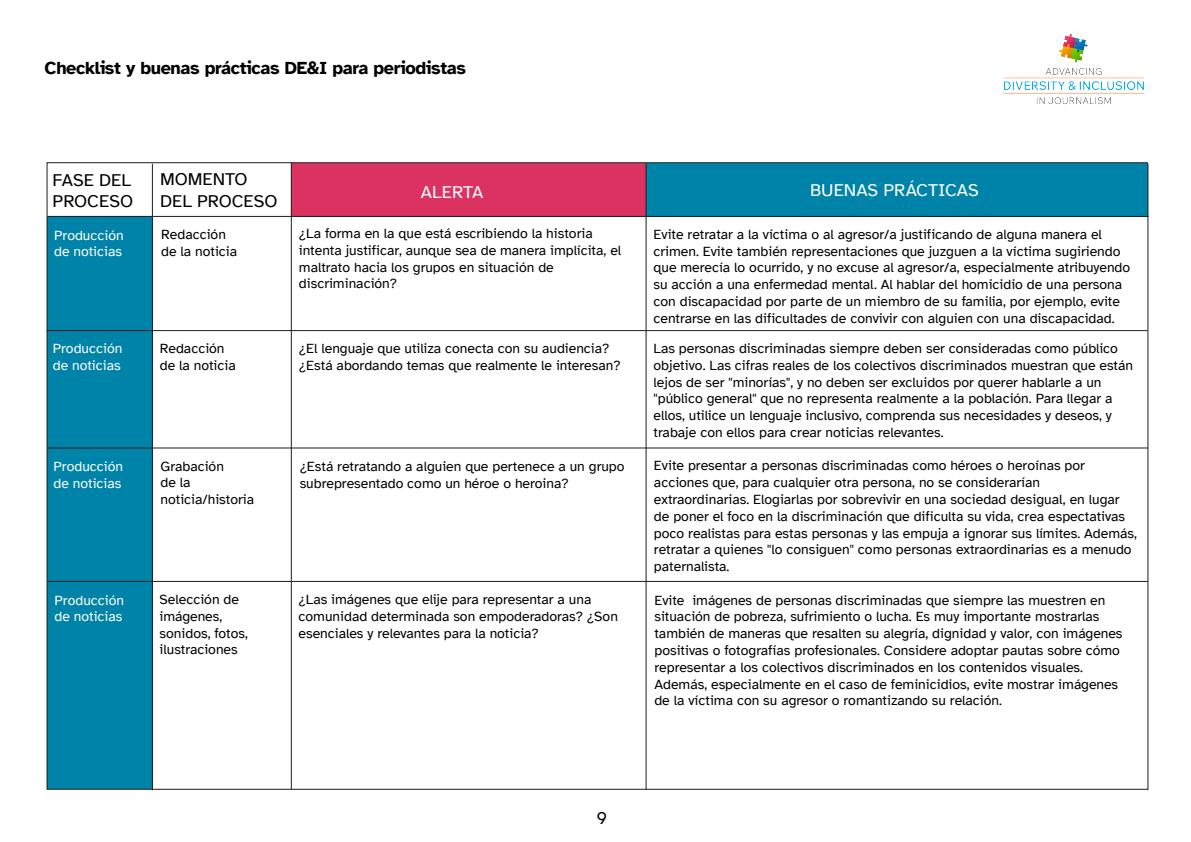
<style>
.page{position:relative;width:1191px;height:842px;background:#fff}
.page>*{position:absolute;margin:0;border:0;box-sizing:border-box;transform-origin:0 0}
.t1{font:700 18px "Atkinson Hyperlegible";letter-spacing:-.02em;color:#000}
.t2{font:18px/21.6px "Atkinson Hyperlegible";color:#000}
.t3{font:18px "Atkinson Hyperlegible";color:#fff}
.t4{font:14px/16.8px "Atkinson Hyperlegible";color:#000}
.t5{font:14px/16.8px "Atkinson Hyperlegible";color:#fff}
</style>
<div class="page">
<div style="left:47px;top:216px;width:105px;height:573px;background:#0083a9"></div>
<div style="left:291px;top:163px;width:355px;height:53px;background:#dc3262"></div>
<div style="left:646px;top:163px;width:501px;height:53px;background:#0083a9"></div>
<hr style="left:47px;top:581px;width:1101px;height:1px;background:#1d1d1b">
<hr style="left:47px;top:447px;width:1101px;height:1px;background:#1d1d1b">
<hr style="left:47px;top:330px;width:1100px;height:1px;background:#1d1d1b">
<hr style="left:48px;top:216px;width:1100px;height:1px;background:#1d1d1b">
<hr style="left:1147px;top:163px;width:1px;height:627px;background:#1d1d1b">
<hr style="left:645px;top:163px;width:1px;height:627px;background:#1d1d1b">
<hr style="left:291px;top:163px;width:1px;height:626px;background:#1d1d1b">
<hr style="left:152px;top:164px;width:1px;height:626px;background:#1d1d1b">
<img style="left:1003px;top:34px;width:141px;height:71px">
<p class="t1" style="left:45px;top:58px;width:423px">Checklist y buenas prácticas DE&amp;I para periodistas</p>
<p class="t2" style="left:53px;top:169px;width:82px">FASE DEL<br>PROCESO</p>
<p class="t2" style="left:160px;top:169px;width:119px">MOMENTO<br>DEL PROCESO</p>
<p class="t4" style="left:161px;top:226px;width:77px">Redacción de la noticia</p>
<p class="t5" style="left:54px;top:227px;width:71px">Producción de noticias</p>
<p class="t5" style="left:53px;top:340px;width:71px">Producción de noticias</p>
<p class="t5" style="left:54px;top:458px;width:71px">Producción de noticias</p>
<p class="t5" style="left:55px;top:592px;width:71px">Producción de noticias</p>
<p class="t4" style="left:160px;top:340px;width:77px">Redacción de la noticia</p>
<p class="t4" style="left:161px;top:458px;width:95px">Grabación<br>de la noticia/historia</p>
<p class="t4" style="left:160px;top:591px;width:90px">Selección de imágenes, sonidos, fotos, ilustraciones</p>
<p class="t3" style="left:421px;top:182px;width:64px">ALERTA</p>
<p class="t3" style="left:810px;top:180px;width:170px">BUENAS PRÁCTICAS</p>
<p class="t4" style="left:299px;top:225px;width:324px">¿La forma en la que está escribiendo la historia intenta justificar, aunque sea de manera implícita, el maltrato hacia los grupos en situación de discriminación?</p>
<p class="t4" style="left:653px;top:226px;width:478px">Evite retratar a la víctima o al agresor/a justificando de alguna manera el crimen. Evite también representaciones que juzguen a la víctima sugiriendo que merecía lo ocurrido, y no excuse al agresor/a, especialmente atribuyendo su acción a una enfermedad mental. Al hablar del homicidio de una persona con discapacidad por parte de un miembro de su familia, por ejemplo, evite centrarse en las dificultades de convivir con alguien con una discapacidad.</p>
<p class="t4" style="left:299px;top:340px;width:323px">¿El lenguaje que utiliza conecta con su audiencia? ¿Está abordando temas que realmente le interesan?</p>
<p class="t4" style="left:653px;top:340px;width:481px">Las personas discriminadas siempre deben ser consideradas como público objetivo. Las cifras reales de los colectivos discriminados muestran que están lejos de ser "minorías", y no deben ser excluidos por querer hablarle a un "público general" que no representa realmente a la población. Para llegar a ellos, utilice un lenguaje inclusivo, comprenda sus necesidades y deseos, y trabaje con ellos para crear noticias relevantes.</p>
<p class="t4" style="left:300px;top:458px;width:326px">¿Está retratando a alguien que pertenece a un grupo subrepresentado como un héroe o heroina?</p>
<p class="t4" style="left:654px;top:458px;width:484px">Evite presentar a personas discriminadas como héroes o heroínas por acciones que, para cualquier otra persona, no se considerarían extraordinarias. Elogiarlas por sobrevivir en una sociedad desigual, en lugar de poner el foco en la discriminación que dificulta su vida, crea espectativas poco realistas para estas personas y las empuja a ignorar sus límites. Además, retratar a quienes "lo consiguen" como personas extraordinarias es a menudo paternalista.</p>
<p class="t4" style="left:298px;top:591px;width:321px">¿Las imágenes que elije para representar a una comunidad determinada son empoderadoras? ¿Son esenciales y relevantes para la noticia?</p>
<p class="t4" style="left:654px;top:592px;width:469px">Evite imágenes de personas discriminadas que siempre las muestren en situación de pobreza, sufrimiento o lucha. Es muy importante mostrarlas también de maneras que resalten su alegría, dignidad y valor, con imágenes positivas o fotografías profesionales. Considere adoptar pautas sobre cómo representar a los colectivos discriminados en los contenidos visuales.<br>Además, especialmente en el caso de feminicidios, evite mostrar imágenes de la víctima con su agresor o romantizando su relación.</p>
<p class="t2" style="left:596px;top:807px;width:12px">9</p>
</div>
